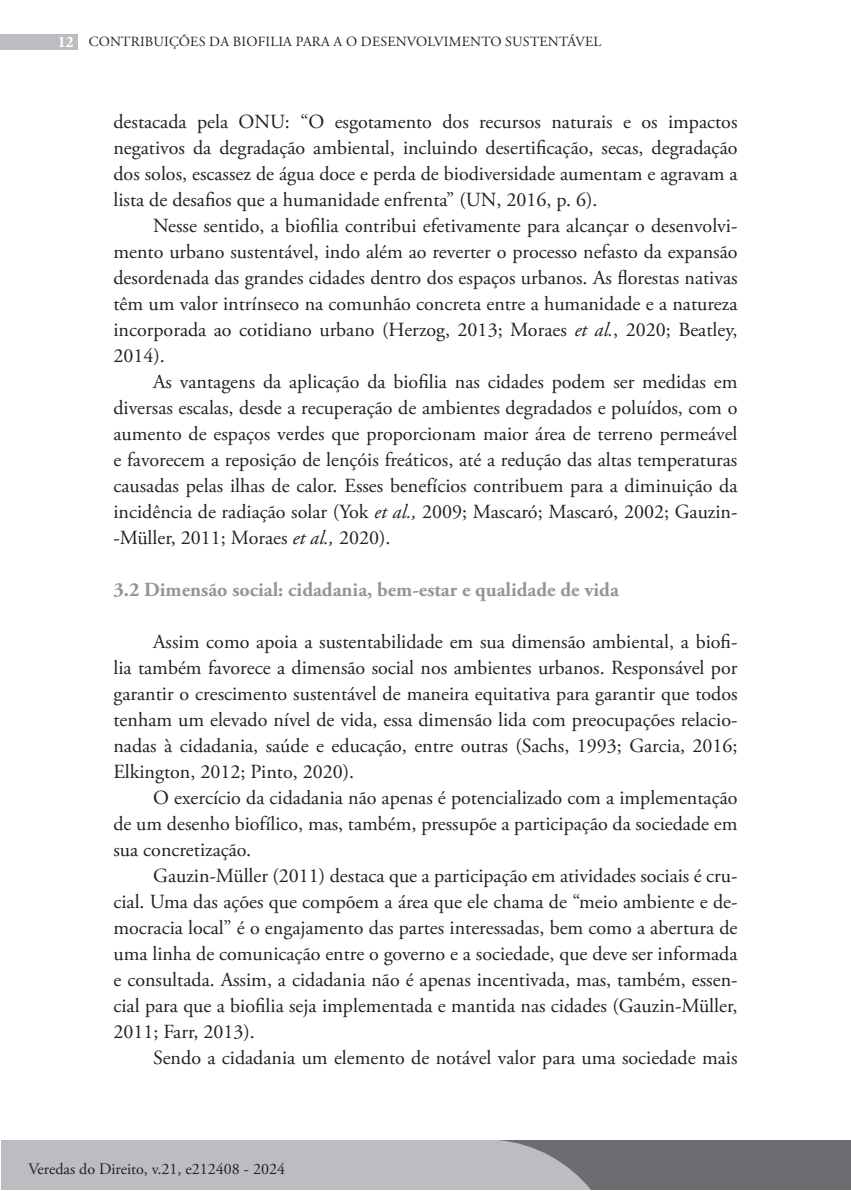
<style>
.page{position:relative;width:851px;height:1191px;background:#fff}
.page>*{position:absolute;margin:0;border:0;box-sizing:border-box;transform-origin:0 0}
.t1{font:20px/26px "Adobe Garamond Pro";color:#231f20;text-align:justify}
.t2{font:700 20px "Adobe Garamond Pro";color:#939598}
.t3{font:16px "Adobe Garamond Pro";color:#231f20}
.t4{font:14px "Adobe Garamond Pro";letter-spacing:.015em;color:#231f20}
.s1{font-weight:700;font-size:16px;color:#fff}
.s2{font-style:italic}
</style>
<div class="page">
<div style="left:1px;top:1140px;width:849px;height:50px;background:#6c6d70"></div>
<div style="left:0;top:34px;width:77px;height:16px;background:#bcbdc0"></div>
<div style="left:1px;top:1140px;width:590px;height:50px;background:#bcbdc0"></div>
<p class="t4" style="left:59px;top:34px;width:544px"><span class="s1">12</span> CONTRIBUIÇÕES DA BIOFILIA PARA A O DESENVOLVIMENTO SUSTENTÁVEL</p>
<p class="t1" style="left:113px;top:109px;width:625px">destacada pela ONU: “O esgotamento dos recursos naturais e os impactos negativos da degradação ambiental, incluindo desertificação, secas, degradação dos solos, escassez de água doce e perda de biodiversidade aumentam e agravam a lista de desafios que a humanidade enfrenta” (UN, 2016, p. 6).</p>
<p class="t1" style="left:113px;top:213px;width:625px;text-indent:40px">Nesse sentido, a biofilia contribui efetivamente para alcançar o desenvolvi&shy;mento urbano sustentável, indo além ao reverter o processo nefasto da expansão desordenada das grandes cidades dentro dos espaços urbanos. As florestas nativas têm um valor intrínseco na comunhão concreta entre a humanidade e a natureza incorporada ao cotidiano urbano (Herzog, 2013; Moraes <span class="s2">et al.</span>, 2020; Beatley, 2014).</p>
<p class="t1" style="left:113px;top:369px;width:625px;text-indent:40px">As vantagens da aplicação da biofilia nas cidades podem ser medidas em diversas escalas, desde a recuperação de ambientes degradados e poluídos, com o aumento de espaços verdes que proporcionam maior área de terreno permeável e favorecem a reposição de lençóis freáticos, até a redução das altas temperaturas causadas pelas ilhas de calor. Esses benefícios contribuem para a diminuição da incidência de radiação solar (Yok <span class="s2">et al.,</span> 2009; Mascaró; Mascaró, 2002; Gauzin--Müller, 2011; Moraes <span class="s2">et al.,</span> 2020).</p>
<p class="t2" style="left:113px;top:578px;width:507px">3.2 Dimensão social: cidadania, bem-estar e qualidade de vida</p>
<p class="t1" style="left:113px;top:629px;width:625px;text-indent:40px">Assim como apoia a sustentabilidade em sua dimensão ambiental, a biofi&shy;lia também favorece a dimensão social nos ambientes urbanos. Responsável por garantir o crescimento sustentável de maneira equitativa para garantir que todos tenham um elevado nível de vida, essa dimensão lida com preocupações relacio&shy;nadas à cidadania, saúde e educação, entre outras (Sachs, 1993; Garcia, 2016; Elkington, 2012; Pinto, 2020).</p>
<p class="t1" style="left:113px;top:785px;width:625px;text-indent:40px">O exercício da cidadania não apenas é potencializado com a implementação de um desenho biofílico, mas, também, pressupõe a participação da sociedade em sua concretização.</p>
<p class="t1" style="left:113px;top:863px;width:625px;text-indent:40px">Gauzin-Müller (2011) destaca que a participação em atividades sociais é cru&shy;cial. Uma das ações que compõem a área que ele chama de “meio ambiente e de&shy;mocracia local” é o engajamento das partes interessadas, bem como a abertura de uma linha de comunicação entre o governo e a sociedade, que deve ser informada e consultada. Assim, a cidadania não é apenas incentivada, mas, também, essen&shy;cial para que a biofilia seja implementada e mantida nas cidades (Gauzin-Müller, 2011; Farr, 2013).</p>
<p class="t1" style="left:153px;top:1045px;width:585px">Sendo a cidadania um elemento de notável valor para uma sociedade mais</p>
<p class="t3" style="left:28px;top:1159px;width:258px">Veredas do Direito, v.21, e212408 - 2024</p>
</div>
